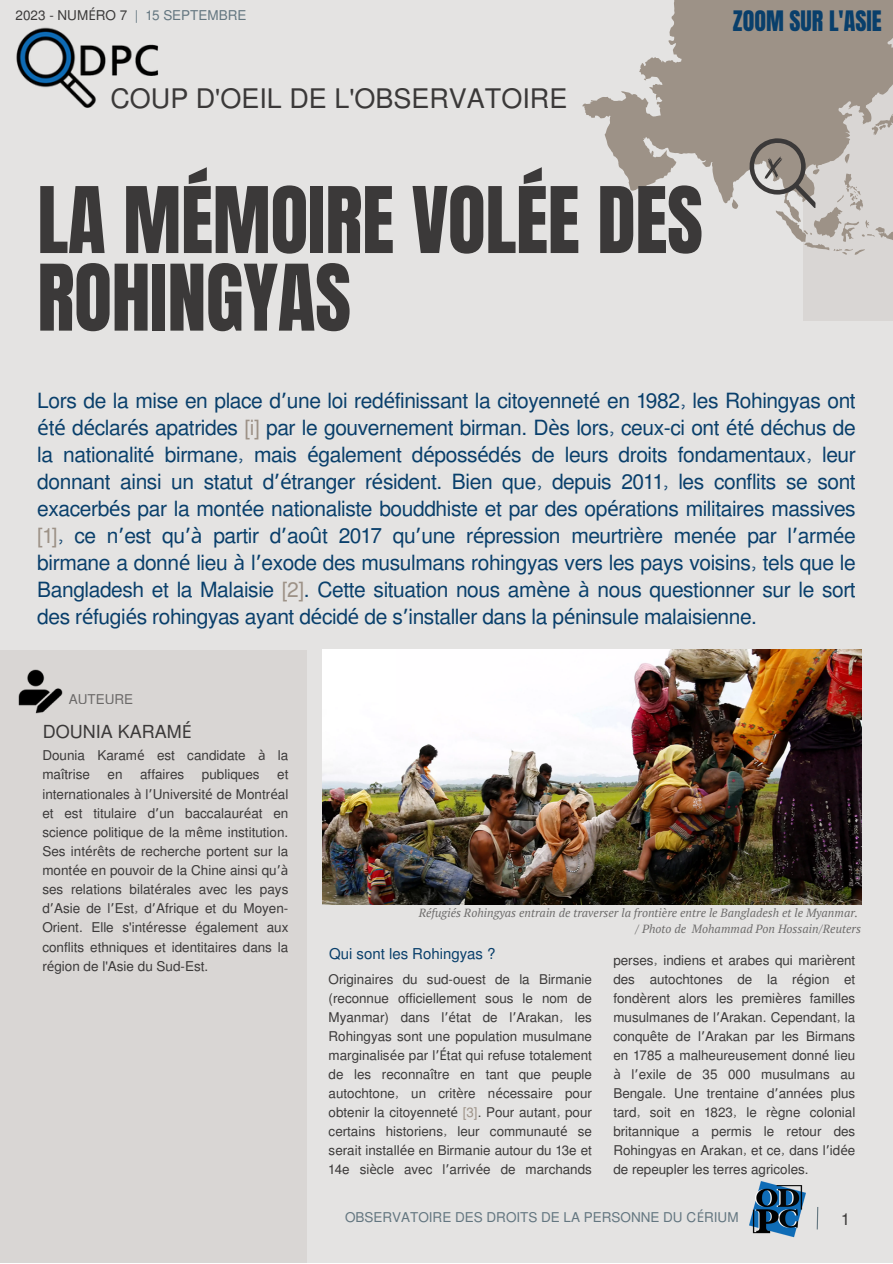
<style>
.page{position:relative;width:893px;height:1264px;background:#fff}
.page>*{position:absolute;margin:0;border:0;box-sizing:border-box;transform-origin:0 0}
.t1{font:78px/77.6px "Anton";letter-spacing:-.005em;color:#3b3939}
.t2{font:27px "Mukti";color:#3b3939}
.t3{font:24px "Anton";color:#093f6b}
.t4{font:21px/27px "Mukti";letter-spacing:-.02em;color:#093f6b;text-align:justify}
.t5{font:18px "Mukti";color:#3b3939}
.t6{font:16.5px "Mukti";color:#3b3939}
.t7{font:15px "Mukti";color:#093f6b}
.t8{font:13.5px/19px "Mukti";color:#3b3939}
.t9{font:13.5px "Mukti";color:#637680}
.t10{font:13.35px/19px "Mukti";color:#3b3939;text-align:justify}
.t11{font:italic 11.85px/15.9px "PT Serif";color:#3b3939;text-align:right}
.s1{color:#3b3939}
.s2{font-family:"Noto Sans";color:#3b3939}
.s3{font-family:"Noto Sans Gurmukhi"}
.s4{font-family:"Noto Sans"}
.s5{color:#9d9287}
</style>
<div class="page">
<div style="left:0;top:0;width:892px;height:1262px;background:#e4e3e2"></div>
<div style="left:803px;top:0;width:89px;height:321px;background:#d9d6d4"></div>
<svg style="left:816px;top:1207px;width:2px;height:23px"></svg>
<img style="left:16px;top:27px;width:143px;height:81px">
<div style="left:0;top:650px;width:307px;height:612px;background:#d9d6d4"></div>
<img style="left:749px;top:1181px;width:56px;height:57px">
<svg style="left:582px;top:0;width:310px;height:255px;fill:#9d9287"></svg>
<svg style="left:747px;top:138px;width:69px;height:70px"></svg>
<img style="left:18px;top:669px;width:45px;height:45px">
<img style="left:322px;top:650px;width:539px;height:254px">
<p class="t9" style="left:16px;top:5px;width:232px"><span class="s1">2023 - NUM</span><span class="s2">É</span><span class="s1">RO 7</span> | 15 SEPTEMBRE</p>
<p class="t3" style="left:732px;top:4px;width:150px">ZOOM SUR L'ASIE</p>
<p class="t2" style="left:110px;top:79px;width:458px">COUP D'OEIL DE L'OBSERVATOIRE</p>
<p class="t1" style="left:37px;top:183px;width:667px">LA MÉMOIRE VOLÉE DES<br>ROHINGYAS</p>
<p class="t4" style="left:37px;top:386px;width:819px">Lors de la mise en place d<span class="s3">’</span>une loi red<span class="s4">é</span>finissant la citoyennet<span class="s4">é</span> en 1982, les Rohingyas ont <span class="s4">é</span>t<span class="s4">é</span> d<span class="s4">é</span>clar<span class="s4">é</span>s apatrides <span class="s5">[i]</span> par le gouvernement birman. D<span class="s4">è</span>s lors, ceux-ci ont <span class="s4">é</span>t<span class="s4">é</span> d<span class="s4">é</span>chus de la nationalit<span class="s4">é</span> birmane, mais <span class="s4">é</span>galement d<span class="s4">é</span>poss<span class="s4">é</span>d<span class="s4">é</span>s de leurs droits fondamentaux, leur donnant ainsi un statut d<span class="s3">’</span><span class="s4">é</span>tranger r<span class="s4">é</span>sident. Bien que, depuis 2011, les conflits se sont exacerb<span class="s4">é</span>s par la mont<span class="s4">é</span>e nationaliste bouddhiste et par des op<span class="s4">é</span>rations militaires massives <span class="s5">[1]</span>, ce n<span class="s3">’</span>est qu<span class="s3">’</span><span class="s4">à</span> partir d<span class="s3">’</span>ao<span class="s4">û</span>t 2017 qu<span class="s3">’</span>une r<span class="s4">é</span>pression meurtri<span class="s4">è</span>re men<span class="s4">é</span>e par l<span class="s3">’</span>arm<span class="s4">é</span>e birmane a donn<span class="s4">é</span> lieu <span class="s4">à</span> l<span class="s3">’</span>exode des musulmans rohingyas vers les pays voisins, tels que le Bangladesh et la Malaisie <span class="s5">[2]</span>. Cette situation nous am<span class="s4">è</span>ne <span class="s4">à</span> nous questionner sur le sort des r<span class="s4">é</span>fugi<span class="s4">é</span>s rohingyas ayant d<span class="s4">é</span>cid<span class="s4">é</span> de s<span class="s3">’</span>installer dans la p<span class="s4">é</span>ninsule malaisienne.</p>
<p class="t8" style="left:69px;top:688px;width:66px">AUTEURE</p>
<p class="t5" style="left:43px;top:719px;width:150px">DOUNIA KARAM<span class="s4">É</span></p>
<p class="t8" style="left:42px;top:745px;width:247px">Dounia Karam<span class="s4">é</span> est candidate <span class="s4">à</span> la ma<span class="s4">î</span>trise</p>
<p class="t8" style="left:108px;top:764px;width:16px">en</p>
<p class="t8" style="left:140px;top:764px;width:46px">affaires</p>
<p class="t8" style="left:202px;top:764px;width:59px">publiques</p>
<p class="t8" style="left:42px;top:764px;width:247px;text-align:justify;text-indent:235px">et internationales <span class="s4">à</span> l<span class="s3">’</span>Universit<span class="s4">é</span> de Montr<span class="s4">é</span>al et est titulaire d<span class="s3">’</span>un baccalaur<span class="s4">é</span>at en science politique de la m<span class="s4">ê</span>me institution.<br>Ses int<span class="s4">é</span>r<span class="s4">ê</span>ts de recherche portent sur la mont<span class="s4">é</span>e en pouvoir de la Chine ainsi qu<span class="s3">’</span><span class="s4">à </span>ses relations bilat<span class="s4">é</span>rales avec les pays d<span class="s3">’</span>Asie de l<span class="s3">’</span>Est, d<span class="s3">’</span>Afrique et du Moyen-Orient. Elle s'int<span class="s4">é</span>resse <span class="s4">é</span>galement aux conflits ethniques et identitaires dans la r<span class="s4">é</span>gion de l'Asie du Sud-Est.</p>
<p class="t11" style="left:418px;top:904px;width:444px">Réfugiés Rohingyas entrain de traverser la frontière entre le Bangladesh et le Myanmar. / Photo de Mohammad Pon Hossain/Reuters</p>
<p class="t7" style="left:329px;top:943px;width:168px">Qui sont les Rohingyas ?</p>
<p class="t10" style="left:613px;top:950px;width:243px">perses, indiens et arabes qui mari<span class="s4">è</span>rent des autochtones de la r<span class="s4">é</span>gion et fond<span class="s4">è</span>rent alors les premi<span class="s4">è</span>res familles musulmanes de l<span class="s3">’</span>Arakan. Cependant, la conqu<span class="s4">ê</span>te de l<span class="s3">’</span>Arakan par les Birmans en 1785 a malheureusement donn<span class="s4">é</span> lieu <span class="s4">à</span> l<span class="s3">’</span>exile de 35 000 musulmans au Bengale. Une trentaine d<span class="s3">’</span>ann<span class="s4">é</span>es plus tard, soit en 1823, le r<span class="s4">è</span>gne colonial britannique a permis le retour des Rohingyas en Arakan, et ce, dans l<span class="s3">’</span>id<span class="s4">é</span>e de repeupler les terres agricoles.</p>
<p class="t10" style="left:328px;top:969px;width:265px">Originaires du sud-ouest de la Birmanie (reconnue officiellement sous le nom de Myanmar) dans l<span class="s3">’</span><span class="s4">é</span>tat de l<span class="s3">’</span>Arakan, les Rohingyas sont une population musulmane marginalis<span class="s4">é</span>e par l<span class="s3">’</span><span class="s4">É</span>tat qui refuse totalement de les reconna<span class="s4">î</span>tre en tant que peuple autochtone, un crit<span class="s4">è</span>re n<span class="s4">é</span>cessaire pour obtenir la citoyennet<span class="s4">é</span> <span class="s5">[3]</span>. Pour autant, pour certains historiens, leur communaut<span class="s4">é</span> se serait install<span class="s4">é</span>e en Birmanie autour du 13e et 14e si<span class="s4">è</span>cle avec l<span class="s3">’</span>arriv<span class="s4">é</span>e de marchands</p>
<p class="t9" style="left:345px;top:1208px;width:395px">OBSERVATOIRE DES DROITS DE LA PERSONNE DU C<span class="s4">É</span>RIUM</p>
<p class="t6" style="left:841px;top:1207px;width:9px">1</p>
</div>
